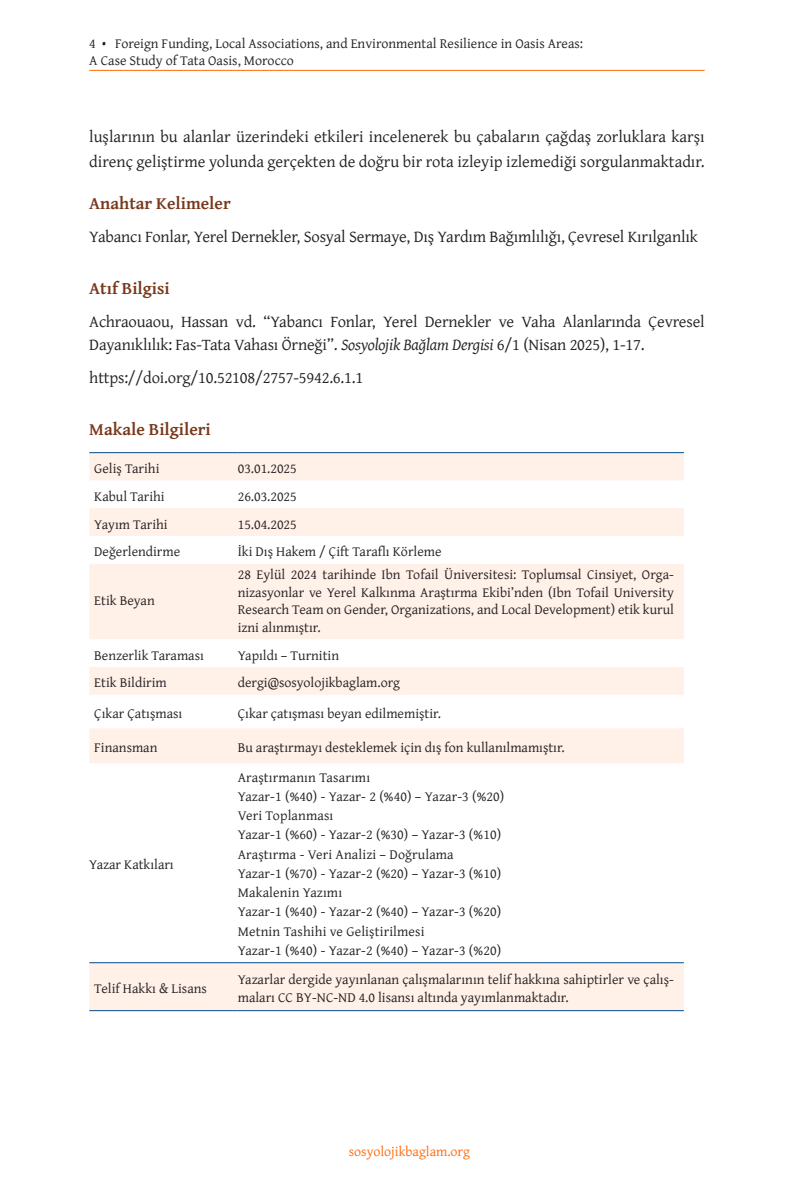
<style>
.page{position:relative;width:794px;height:1191px;background:#fff}
.page>*{position:absolute;margin:0;border:0;box-sizing:border-box;transform-origin:0 0}
.Heading_1_wrd_5{font:700 17.5px "Gentium Plus";color:#78381b}
.Öz_BASLIK{font:700 17.5px "Gentium Plus";color:#78381b}
.Anahtar-kelimeler-keywords_wrd_5{font:16.62px/22.8px "Gentium Plus";letter-spacing:-.01em;color:#231f20}
.Öz-Abstract_wrd_5{font:16.62px/24.5px "Gentium Plus";color:#231f20}
.Makale-tablo{font:14px/17.5px "Gentium Plus";color:#231f20}
.t1{font:14px "Gentium Plus";color:#ff6b0d}
.Makale-tablo_wrd_5{font:14px "Gentium Plus";color:#231f20}
.s1{font-style:italic}
</style>
<div class="page">
<hr style="left:89px;top:70px;width:615px;height:1px;background:#ff6b0d">
<svg style="left:89px;top:453px;width:595px;height:557px"></svg>
<hr style="left:89px;top:452px;width:149px;height:1px;background:#004b8d">
<hr style="left:238px;top:452px;width:446px;height:1px;background:#004b8d">
<hr style="left:89px;top:962px;width:149px;height:1px;background:#004b8d">
<hr style="left:238px;top:962px;width:446px;height:1px;background:#004b8d">
<hr style="left:89px;top:1010px;width:149px;height:1px;background:#004b8d">
<hr style="left:238px;top:1010px;width:446px;height:1px;background:#004b8d">
<p class="Makale-tablo" style="left:89px;top:34px;width:495px;line-height:16.8px">4 • Foreign Funding, Local Associations, and Environmental Resilience in Oasis Areas:<br>A Case Study of Tata Oasis, Morocco</p>
<p class="Öz-Abstract_wrd_5" style="left:89px;top:123px;width:617px">luşlarının bu alanlar üzerindeki etkileri incelenerek bu çabaların çağdaş zorluklara karşı direnç geliştirme yolunda gerçekten de doğru bir rota izleyip izlemediği sorgulanmaktadır.</p>
<p class="Heading_1_wrd_5" style="left:89px;top:187px;width:143px">Anahtar Kelimeler</p>
<p class="Anahtar-kelimeler-keywords_wrd_5" style="left:89px;top:224px;width:610px">Yabancı Fonlar, Yerel Dernekler, Sosyal Sermaye, Dış Yardım Bağımlılığı, Çevresel Kırılganlık</p>
<p class="Heading_1_wrd_5" style="left:89px;top:272px;width:82px">Atıf Bilgisi</p>
<p class="Anahtar-kelimeler-keywords_wrd_5" style="left:89px;top:309px;width:617px">Achraouaou, Hassan vd. “Yabancı Fonlar, Yerel Dernekler ve Vaha Alanlarında Çevresel<br>Dayanıklılık: Fas-Tata Vahası Örneği”. <span class="s1">Sosyolojik Bağlam Dergisi</span> 6/1 (Nisan 2025), 1-17.</p>
<p class="Anahtar-kelimeler-keywords_wrd_5" style="left:89px;top:365px;width:275px">https://doi.org/10.52108/2757-5942.6.1.1</p>
<p class="Öz_BASLIK" style="left:89px;top:413px;width:123px">Makale Bilgileri</p>
<p class="Makale-tablo" style="left:94px;top:458px;width:67px">Geliş Tarihi</p>
<p class="Makale-tablo" style="left:238px;top:458px;width:60px">03.01.2025</p>
<p class="Makale-tablo" style="left:94px;top:486px;width:72px">Kabul Tarihi</p>
<p class="Makale-tablo" style="left:238px;top:486px;width:60px">26.03.2025</p>
<p class="Makale-tablo" style="left:94px;top:514px;width:75px">Yayım Tarihi</p>
<p class="Makale-tablo" style="left:238px;top:514px;width:60px">15.04.2025</p>
<p class="Makale-tablo" style="left:94px;top:542px;width:87px">Değerlendirme</p>
<p class="Makale-tablo" style="left:238px;top:542px;width:205px">İki Dış Hakem / Çift Taraflı Körleme</p>
<p class="Makale-tablo" style="left:94px;top:591px;width:62px">Etik Beyan</p>
<p class="Makale-tablo" style="left:238px;top:565px;width:437px;text-align:justify">28 Eylül 2024 tarihinde Ibn Tofail Üniversitesi: Toplumsal Cinsiyet, Orga&shy;nizasyonlar ve Yerel Kalkınma Araştırma Ekibi’nden (Ibn Tofail University Research Team on Gender, Organizations, and Local Development) etik kurul izni alınmıştır.</p>
<p class="Makale-tablo" style="left:94px;top:645px;width:111px">Benzerlik Taraması</p>
<p class="Makale-tablo" style="left:238px;top:645px;width:103px">Yapıldı – Turnitin</p>
<p class="Makale-tablo" style="left:94px;top:673px;width:74px">Etik Bildirim</p>
<p class="Makale-tablo" style="left:238px;top:673px;width:164px">dergi@sosyolojikbaglam.org</p>
<p class="Makale-tablo" style="left:94px;top:703px;width:89px">Çıkar Çatışması</p>
<p class="Makale-tablo" style="left:238px;top:703px;width:205px">Çıkar çatışması beyan edilmemiştir.</p>
<p class="Makale-tablo" style="left:94px;top:738px;width:65px">Finansman</p>
<p class="Makale-tablo" style="left:238px;top:738px;width:328px">Bu araştırmayı desteklemek için dış fon kullanılmamıştır.</p>
<p class="Makale-tablo_wrd_5" style="left:89px;top:851px;width:86px">Yazar Katkıları</p>
<p class="Makale-tablo" style="left:238px;top:767px;width:134px">Araştırmanın Tasarımı</p>
<p class="Makale-tablo" style="left:238px;top:786px;width:268px">Yazar-1 (%40) - Yazar- 2 (%40) – Yazar-3 (%20)</p>
<p class="Makale-tablo" style="left:238px;top:805px;width:97px">Veri Toplanması</p>
<p class="Makale-tablo" style="left:238px;top:825px;width:265px">Yazar-1 (%60) - Yazar-2 (%30) – Yazar-3 (%10)</p>
<p class="Makale-tablo" style="left:238px;top:844px;width:217px">Araştırma - Veri Analizi – Doğrulama</p>
<p class="Makale-tablo" style="left:238px;top:863px;width:265px">Yazar-1 (%70) - Yazar-2 (%20) – Yazar-3 (%10)</p>
<p class="Makale-tablo" style="left:238px;top:882px;width:106px">Makalenin Yazımı</p>
<p class="Makale-tablo" style="left:238px;top:902px;width:265px">Yazar-1 (%40) - Yazar-2 (%40) – Yazar-3 (%20)</p>
<p class="Makale-tablo" style="left:238px;top:921px;width:188px">Metnin Tashihi ve Geliştirilmesi</p>
<p class="Makale-tablo" style="left:238px;top:940px;width:265px">Yazar-1 (%40) - Yazar-2 (%40) – Yazar-3 (%20)</p>
<p class="Makale-tablo" style="left:94px;top:978px;width:114px">Telif Hakkı &amp; Lisans</p>
<p class="Makale-tablo" style="left:238px;top:970px;width:437px">Yazarlar dergide yayınlanan çalışmalarının telif hakkına sahiptirler ve çalış&shy;maları CC BY-NC-ND 4.0 lisansı altında yayımlanmaktadır.</p>
<p class="t1" style="left:349px;top:1138px;width:123px">sosyolojikbaglam.org</p>
</div>
